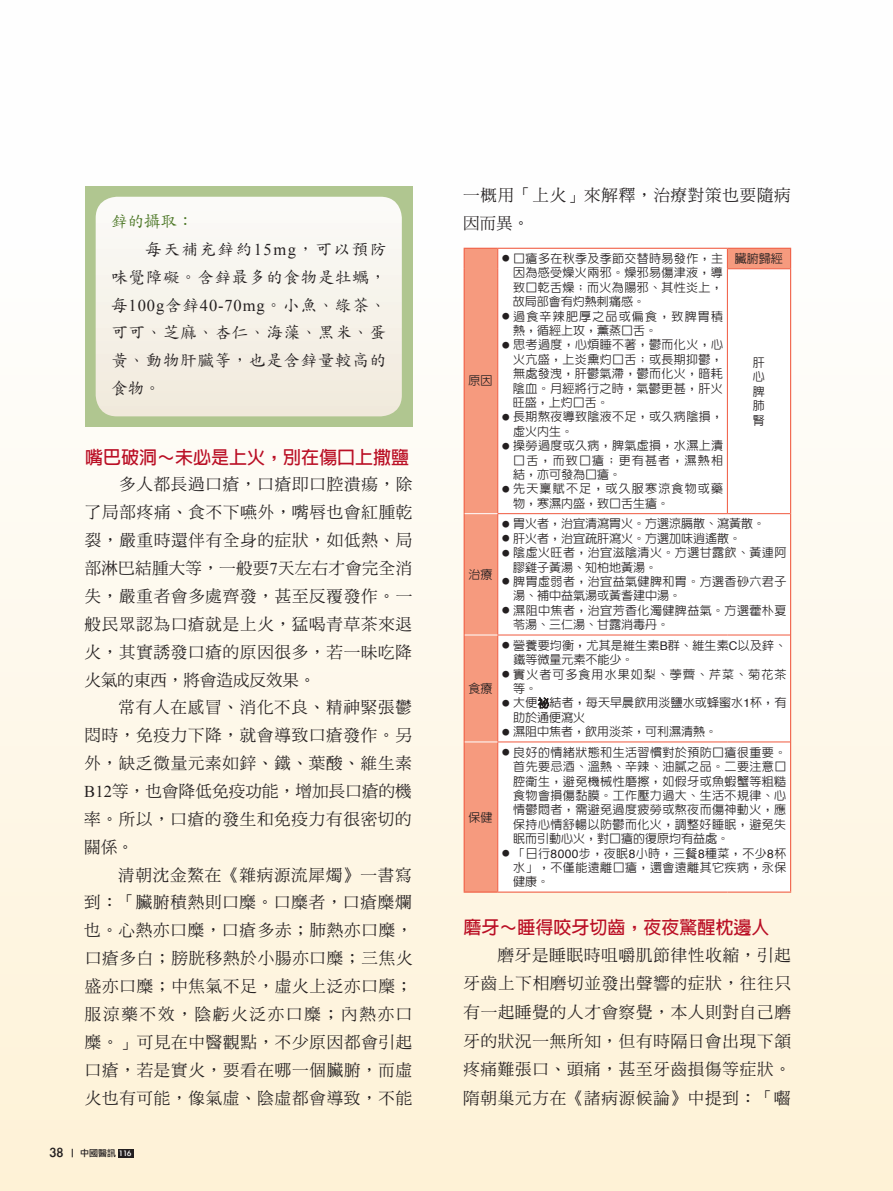
<style>
.page{position:relative;width:893px;height:1191px;background:#fff}
.page>*{position:absolute;margin:0;border:0;box-sizing:border-box;transform-origin:0 0}
.t1{font:700 18px "Lin Gothic";color:#ba0f25}
.t2{font:16.5px/27.9px "DF Ming Std W5";letter-spacing:.045em;color:#231f20;text-align:justify}
.t3{font:16.5px/27.8px "DF Kai Shu Std W5";letter-spacing:.045em;color:#231f20;text-align:justify}
.t4{font:16.5px "Times New Roman";letter-spacing:.055em;color:#231f20}
.t5{font:16.5px "DF Kai Shu Std W5";letter-spacing:.095em;color:#231f20}
.t6{font:16.5px "DF Kai Shu Std W5";color:#487421}
.t7{font:500 12px/14.4px "New Gothic";letter-spacing:.03em;color:#231f20;text-align:justify}
.t8{font:500 12px "New Gothic";color:#231f20}
.t9{font:500 12px/14.4px "New Gothic";letter-spacing:.1em;color:#231f20}
.t10{font:500 12px/14.4px "New Gothic";letter-spacing:.01em;color:#231f20}
.t11{font:500 12px/14.4px "New Gothic";letter-spacing:.09em;color:#231f20}
.t12{font:9px "Li Gothic Med";color:#231f20}
.s1{font-family:"Times New Roman"}
.s2{font-family:"DF Kai Shu Std W5"}
.s3{font-family:"Li Hei Pro";font-weight:400}
.s4{font-size:15px}
.s5{color:#fff}
.s6{font-size:7.5px}
.s7{font-family:"Helvetica";font-weight:400}
.s8{font-family:"Microsoft Jheng Hei";font-weight:400}
</style>
<div class="page">
<div style="left:0;top:0;width:893px;height:1191px;background:linear-gradient(to bottom,#feffff,#fef2d7)"></div>
<div style="left:85px;top:186px;width:327px;height:241px;background:#b0c690"></div>
<svg style="left:96px;top:197px;width:306px;height:219px;background:#f5f2e9"></svg>
<div style="left:465px;top:249px;width:32px;height:642px;background:#f69a7e"></div>
<svg style="left:498px;top:249px;width:292px;height:642px"></svg>
<hr style="left:464px;top:248px;width:34px;height:1px;background:#f0593e">
<svg style="left:464px;top:249px;width:1px;height:20px"></svg>
<hr style="left:498px;top:248px;width:229px;height:1px;background:#f0593e">
<hr style="left:464px;top:269px;width:1px;height:244px;background:#f0593e">
<svg style="left:497px;top:249px;width:1px;height:20px"></svg>
<hr style="left:497px;top:269px;width:1px;height:244px;background:#f0593e">
<hr style="left:727px;top:248px;width:64px;height:1px;background:#f0593e">
<svg style="left:790px;top:249px;width:1px;height:20px"></svg>
<svg style="left:727px;top:249px;width:1px;height:19px"></svg>
<hr style="left:727px;top:268px;width:63px;height:1px;background:#f0593e">
<hr style="left:727px;top:269px;width:1px;height:244px;background:#f0593e">
<hr style="left:790px;top:269px;width:1px;height:244px;background:#f0593e">
<hr style="left:464px;top:513px;width:1px;height:122px;background:#f0593e">
<hr style="left:790px;top:513px;width:1px;height:122px;background:#f0593e">
<hr style="left:464px;top:635px;width:1px;height:107px;background:#f0593e">
<hr style="left:790px;top:635px;width:1px;height:107px;background:#f0593e">
<hr style="left:464px;top:742px;width:1px;height:149px;background:#f0593e">
<hr style="left:790px;top:742px;width:1px;height:149px;background:#f0593e">
<hr style="left:464px;top:891px;width:34px;height:1px;background:#f0593e">
<hr style="left:498px;top:891px;width:229px;height:1px;background:#f0593e">
<hr style="left:727px;top:891px;width:64px;height:1px;background:#f0593e">
<hr style="left:497px;top:513px;width:230px;height:1px;background:#f0593e">
<hr style="left:497px;top:514px;width:1px;height:120px;background:#f0593e">
<hr style="left:727px;top:513px;width:63px;height:1px;background:#f0593e">
<hr style="left:497px;top:634px;width:230px;height:1px;background:#f0593e">
<hr style="left:497px;top:635px;width:1px;height:106px;background:#f0593e">
<hr style="left:727px;top:634px;width:63px;height:1px;background:#f0593e">
<hr style="left:497px;top:741px;width:230px;height:1px;background:#f0593e">
<hr style="left:497px;top:742px;width:1px;height:149px;background:#f0593e">
<hr style="left:727px;top:741px;width:63px;height:1px;background:#f0593e">
<hr style="left:465px;top:513px;width:32px;height:1px;background:#fff">
<hr style="left:465px;top:634px;width:32px;height:1px;background:#fff">
<hr style="left:465px;top:741px;width:32px;height:1px;background:#fff">
<svg style="left:538px;top:697px;width:11px;height:11px"></svg>
<div style="left:118px;top:1148px;width:15px;height:9px;background:#231f20"></div>
<h2 class="t6" style="left:111px;top:212px;width:84px">鋅的攝取：</h2>
<h2 class="t5" style="left:145px;top:240px;width:243px">每天補充鋅約<span class="s1">15mg</span>，可以預防</h2>
<h2 class="t3" style="left:111px;top:263px;width:276px">味覺障礙。含鋅最多的食物是牡蠣，</h2>
<h2 class="t4" style="left:111px;top:294px;width:277px"><span class="s2">每</span>100g<span class="s2">含鋅</span>40-70mg<span class="s2">。小魚、綠茶、</span></h2>
<h2 class="t3" style="left:111px;top:318px;width:277px">可可、芝麻、杏仁、海藻、黑米、蛋黃、動物肝臟等，也是含鋅量較高的食物。</h2>
<h1 class="t1" style="left:85px;top:448px;width:325px">嘴巴破洞<span class="s3">〜</span>未必是上火，別在傷口上撒鹽</h1>
<h2 class="t2" style="left:85px;top:470px;width:329px;text-indent:35px">多人都長過口瘡，口瘡即口腔潰瘍，除了局部疼痛、食不下嚥外，嘴唇也會紅腫乾裂，嚴重時還伴有全身的症狀，如低熱、局部淋巴結腫大等，一般要<span class="s1">7</span>天左右才會完全消失，嚴重者會多處齊發，甚至反覆發作。一般民眾認為口瘡就是上火，猛喝青草茶來退火，其實誘發口瘡的原因很多，若一昧吃降火氣的東西，將會造成反效果。</h2>
<h2 class="t2" style="left:84px;top:693px;width:329px;text-indent:34px">常有人在感冒、消化不良、精神緊張鬱悶時，免疫力下降，就會導致口瘡發作。另外，缺乏微量元素如鋅、鐵、葉酸、維生素<span class="s1">B12</span>等，也會降低免疫功能，增加長口瘡的機率。所以，口瘡的發生和免疫力有很密切的關係。</h2>
<h2 class="t2" style="left:84px;top:860px;width:330px;text-indent:34px">清朝沈金鰲在《雜病源流犀燭》一書寫到：「臟腑積熱則口糜。口糜者，口瘡糜爛也。心熱亦口糜，口瘡多赤；肺熱亦口糜，口瘡多白；膀胱移熱於小腸亦口糜；三焦火盛亦口糜；中焦氣不足，虛火上泛亦口穈；服涼藥不效，陰虧火泛亦口糜；內熱亦口糜。」可見在中醫觀點，不少原因都會引起口瘡，若是實火，要看在哪一個臟腑，而虛火也有可能，像氣虛、陰虛都會導致，不能</h2>
<p class="t12" style="left:50px;top:1148px;width:83px"><span class="s4">38</span> 中國醫訊 <span class="s5">116</span></p>
<h2 class="t2" style="left:463px;top:181px;width:329px">一概用「上火」來解釋，治療對策也要隨病因而異。</h2>
<p class="t7" style="left:468px;top:374px;width:25px">原因</p>
<p class="t7" style="left:468px;top:567px;width:25px">治療</p>
<p class="t7" style="left:468px;top:681px;width:25px">食療</p>
<p class="t7" style="left:513px;top:251px;width:212px;text-indent:-11px"><span class="s6">●</span> 口瘡多在秋季及季節交替時易發作，主因為感受燥火兩邪。燥邪易傷津液，導致口乾舌燥；而火為陽邪、其性炎上，故局部會有灼熱刺痛感。</p>
<p class="t9" style="left:513px;top:309px;width:211px;text-indent:-11px"><span class="s6">●</span> 過食辛辣肥厚之品或偏食，致脾胃積熱，循經上攻，薰蒸口舌。</p>
<p class="t7" style="left:513px;top:338px;width:212px;text-indent:-11px"><span class="s6">●</span> 思考過度，心煩睡不著，鬱而化火，心火亢盛，上炎熏灼口舌；或長期抑鬱，無處發洩，肝鬱氣滯，鬱而化火，暗耗陰血。月經將行之時，氣鬱更甚，肝火旺盛，上灼口舌。</p>
<p class="t7" style="left:513px;top:410px;width:211px;text-indent:-11px"><span class="s6">●</span> 長期熬夜導致陰液不足，或久病陰損，虛火內生。</p>
<p class="t7" style="left:513px;top:438px;width:211px;text-indent:-11px"><span class="s6">●</span> 操勞過度或久病，脾氣虛損，水濕上漬口舌，而致口瘡；更有甚者，濕熱相結，亦可發為口瘡。</p>
<p class="t9" style="left:513px;top:482px;width:211px;text-indent:-11px"><span class="s6">●</span> 先天稟賦不足，或久服寒涼食物或藥物，寒濕內盛，致口舌生瘡。</p>
<p class="t7" style="left:735px;top:251px;width:49px">臟腑歸經</p>
<p class="t7" style="left:753px;top:355px;width:13px">肝心脾肺腎</p>
<p class="t8" style="left:502px;top:518px;width:265px"><span class="s6">●</span> 胃火者，治宜清瀉胃火。方選涼膈散、瀉黃散。</p>
<p class="t8" style="left:502px;top:532px;width:241px"><span class="s6">●</span> 肝火者，治宜疏肝瀉火。方選加味逍遙散。</p>
<p class="t7" style="left:513px;top:545px;width:275px;text-indent:-11px"><span class="s6">●</span> 陰虛火旺者，治宜滋陰清火。方選甘露飲、黃連阿膠雞子黃湯、知柏地黃湯。</p>
<p class="t7" style="left:513px;top:574px;width:275px;text-indent:-11px"><span class="s6">●</span> 脾胃虛弱者，治宜益氣健脾和胃。方選香砂六君子湯、補中益氣湯或黃耆建中湯。</p>
<p class="t7" style="left:513px;top:603px;width:275px;text-indent:-11px"><span class="s6">●</span> 濕阻中焦者，治宜芳香化濁健脾益氣。方選藿朴夏苓湯、三仁湯、甘露消毒丹。</p>
<p class="t7" style="left:513px;top:638px;width:275px;text-indent:-11px"><span class="s6">●</span> 營養要均衡，尤其是維生素<span class="s7">B</span>群、維生素<span class="s7">C</span>以及鋅、鐵等微量元素不能少。</p>
<p class="t11" style="left:513px;top:667px;width:275px;text-indent:-11px"><span class="s6">●</span> 實火者可多食用水果如梨、荸薺、芹菜、菊花茶等。</p>
<p class="t10" style="left:513px;top:695px;width:275px;text-indent:-11px"><span class="s6">●</span> 大便<span class="s8">祕</span>結者，每天早晨飲用淡鹽水或蜂蜜水<span class="s7">1</span>杯，有助於通便瀉火</p>
<p class="t8" style="left:502px;top:725px;width:217px"><span class="s6">●</span> 濕阻中焦者，飲用淡茶，可利濕清熱。</p>
<p class="t7" style="left:513px;top:745px;width:275px;text-indent:-11px"><span class="s6">●</span> 良好的情緒狀態和生活習慣對於預防口瘡很重要。首先要忌酒、溫熱、辛辣、油膩之品。二要注意口腔衛生，避免機械性磨擦，如假牙或魚蝦蟹等粗糙食物會損傷黏膜。工作壓力過大、生活不規律、心情鬱悶者，需避免過度疲勞或熬夜而傷神動火，應保持心情舒暢以防鬱而化火，調整好睡眠，避免失眠而引動心火，對口瘡的復原均有益處。</p>
<p class="t7" style="left:513px;top:845px;width:275px;text-indent:-11px"><span class="s6">●</span> 「日行<span class="s7">8000</span>步，夜眠<span class="s7">8</span>小時，三餐<span class="s7">8</span>種菜，不少<span class="s7">8</span>杯水」，不僅能遠離口瘡，還會遠離其它疾病，永保健康。</p>
<h1 class="t1" style="left:464px;top:918px;width:307px">磨牙<span class="s3">〜</span>睡得咬牙切齒，夜夜驚醒枕邊人</h1>
<h2 class="t2" style="left:463px;top:940px;width:329px;line-height:28.5px;text-indent:34px">磨牙是睡眠時咀嚼肌節律性收縮，引起牙齒上下相磨切並發出聲響的症狀，往往只有一起睡覺的人才會察覺，本人則對自己磨牙的狀況一無所知，但有時隔日會出現下頷疼痛難張口、頭痛，甚至牙齒損傷等症狀。隋朝巢元方在《諸病源候論》中提到：「囓</h2>
<p class="t7" style="left:468px;top:809px;width:25px">保健</p>
</div>
